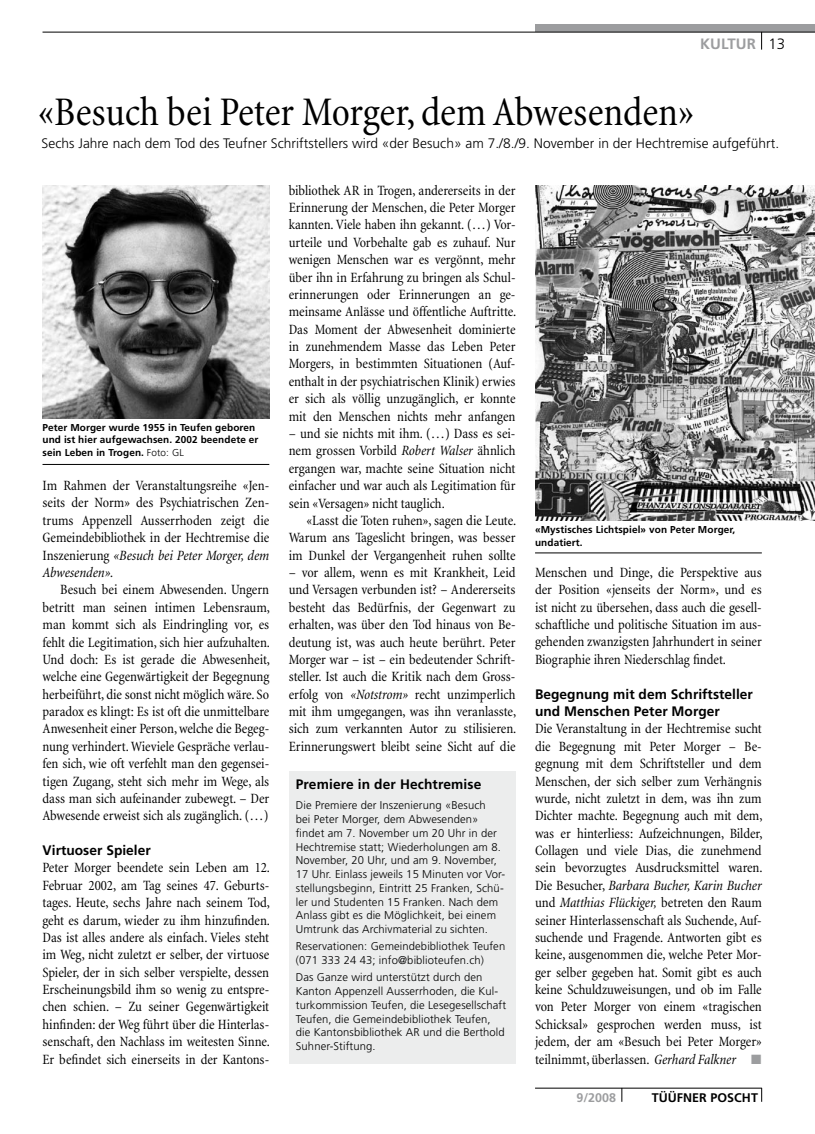
<style>
.page{position:relative;width:815px;height:1134px;background:#fff}
.page>*{position:absolute;margin:0;border:0;box-sizing:border-box;transform-origin:0 0}
.t1{font:condensed 41.25px "Minion";letter-spacing:-.005em;color:#000}
.t2{font:700 15px "Frutiger";letter-spacing:.01em;color:#9c9d9f}
.t3{font:condensed 14.38px/17.4px "Minion";letter-spacing:-.005em;color:#000;text-align:justify}
.t4{font:300 13.75px "Frutiger";color:#000}
.t5{font:700 13.75px/17.4px "Frutiger";color:#000}
.t6{font:700 12.5px "Frutiger";letter-spacing:.005em;color:#000}
.t7{font:700 12.5px "Frutiger";color:#9c9d9f}
.t8{font:300 11.25px/13.8px "Frutiger";letter-spacing:.01em;color:#000}
.t9{font:700 10px/12.5px "Frutiger";letter-spacing:.01em;color:#000}
.s1{font-weight:300;color:#000}
.s2{font-weight:300}
.s3{font-style:italic}
.s4{color:#9c9d9f}
</style>
<div class="page">
<div style="left:535px;top:25px;width:280px;height:7px;background:#9c9d9f"></div>
<hr style="left:43px;top:32px;width:772px;height:1px;background:#000">
<svg style="left:761px;top:33px;width:1px;height:17px"></svg>
<hr style="left:535px;top:1088px;width:227px;height:1px;background:#000">
<svg style="left:761px;top:1088px;width:1px;height:14px"></svg>
<svg style="left:622px;top:1088px;width:1px;height:14px"></svg>
<div style="left:289px;top:771px;width:227px;height:292px;background:#eceded"></div>
<hr style="left:535px;top:553px;width:227px;height:1px;background:#000">
<hr style="left:43px;top:464px;width:226px;height:1px;background:#000">
<img style="left:43px;top:185px;width:226px;height:234px">
<img style="left:535px;top:185px;width:280px;height:335px">
<p class="t2" style="left:700px;top:35px;width:87px">KULTUR <span class="s1">13</span></p>
<h1 class="t1" style="left:38px;top:90px;width:658px">«Besuch bei Peter Morger, dem Abwesenden»</h1>
<p class="t4" style="left:42px;top:136px;width:739px">Sechs Jahre nach dem Tod des Teufner Schriftstellers wird «der Besuch» am 7./8./9. November in der Hechtremise aufgeführt.</p>
<p class="t9" style="left:43px;top:421px;width:217px">Peter Morger wurde 1955 in Teufen geboren und ist hier aufgewachsen. 2002 beendete er sein Leben in Trogen. <span class="s2">Foto: GL</span></p>
<p class="t3" style="left:43px;top:477px;width:228px">Im Rahmen der Veranstaltungsreihe «Jen&shy;seits der Norm» des Psychiatrischen Zen&shy;trums Appenzell Ausserrhoden zeigt die Gemeindebibliothek in der Hechtremise die Inszenierung <span class="s3">«Besuch bei Peter Morger, dem Abwesenden».</span></p>
<p class="t3" style="left:43px;top:581px;width:229px;text-indent:18px">Besuch bei einem Abwesenden. Ungern betritt man seinen intimen Lebensraum, man kommt sich als Eindringling vor, es fehlt die Legitimation, sich hier aufzuhalten.<br>Und doch: Es ist gerade die Abwesenheit, welche eine Gegenwärtigkeit der Begegnung herbeiführt, die sonst nicht möglich wäre. So paradox es klingt: Es ist oft die unmittelbare Anwesenheit einer Person, welche die Begeg&shy;nung verhindert. Wieviele Gespräche verlau&shy;fen sich, wie oft verfehlt man den gegensei&shy;tigen Zugang, steht sich mehr im Wege, als dass man sich aufeinander zubewegt. – Der Abwesende erweist sich als zugänglich. (…)</p>
<p class="t5" style="left:43px;top:841px;width:110px">Virtuoser Spieler</p>
<p class="t3" style="left:43px;top:859px;width:229px">Peter Morger beendete sein Leben am 12.<br>Februar 2002, am Tag seines 47. Geburts&shy;tages. Heute, sechs Jahre nach seinem Tod, geht es darum, wieder zu ihm hinzufinden.<br>Das ist alles andere als einfach. Vieles steht im Weg, nicht zuletzt er selber, der virtuose Spieler, der in sich selber verspielte, dessen Erscheinungsbild ihm so wenig zu entspre&shy;chen schien. – Zu seiner Gegenwärtigkeit hinfinden: der Weg führt über die Hinterlas&shy;senschaft, den Nachlass im weitesten Sinne.<br>Er befindet sich einerseits in der Kantons-</p>
<p class="t3" style="left:289px;top:182px;width:229px">bibliothek AR in Trogen, andererseits in der Erinnerung der Menschen, die Peter Morger kannten. Viele haben ihn gekannt. (…) Vor&shy;urteile und Vorbehalte gab es zuhauf. Nur wenigen Menschen war es vergönnt, mehr über ihn in Erfahrung zu bringen als Schul&shy;erinnerungen oder Erinnerungen an ge&shy;meinsame Anlässe und öffentliche Auftritte.<br>Das Moment der Abwesenheit dominierte in zunehmendem Masse das Leben Peter Morgers, in bestimmten Situationen (Auf&shy;enthalt in der psychiatrischen Klinik) erwies er sich als völlig unzugänglich, er konnte mit den Menschen nichts mehr anfangen</p>
<p class="t3" style="left:289px;top:425px;width:228px">– und sie nichts mit ihm. (…) Dass es sei&shy;nem grossen Vorbild <span class="s3">Robert Walser</span> ähnlich ergangen war, machte seine Situation nicht einfacher und war auch als Legitimation für sein «Versagen» nicht tauglich.</p>
<p class="t3" style="left:289px;top:512px;width:229px;text-indent:18px">«Lasst die Toten ruhen», sagen die Leute.<br>Warum ans Tageslicht bringen, was besser im Dunkel der Vergangenheit ruhen sollte</p>
<p class="t3" style="left:289px;top:564px;width:229px">– vor allem, wenn es mit Krankheit, Leid und Versagen verbunden ist? – Andererseits besteht das Bedürfnis, der Gegenwart zu erhalten, was über den Tod hinaus von Be&shy;deutung ist, was auch heute berührt. Peter Morger war – ist – ein bedeutender Schrift&shy;steller. Ist auch die Kritik nach dem Gross&shy;erfolg von <span class="s3">«Notstrom»</span> recht unzimperlich mit ihm umgegangen, was ihn veranlasste, sich zum verkannten Autor zu stilisieren.<br>Erinnerungswert bleibt seine Sicht auf die</p>
<p class="t3" style="left:535px;top:564px;width:228px">Menschen und Dinge, die Perspektive aus der Position «jenseits der Norm», und es ist nicht zu übersehen, dass auch die gesell&shy;schaftliche und politische Situation im aus&shy;gehenden zwanzigsten Jahrhundert in seiner Biographie ihren Niederschlag findet.</p>
<p class="t9" style="left:535px;top:523px;width:202px">«Mystisches Lichtspiel» von Peter Morger, undatiert.</p>
<p class="t5" style="left:535px;top:685px;width:219px">Begegnung mit dem Schriftsteller und Menschen Peter Morger</p>
<p class="t3" style="left:535px;top:720px;width:229px">Die Veranstaltung in der Hechtremise sucht die Begegnung mit Peter Morger – Be&shy;gegnung mit dem Schriftsteller und dem Menschen, der sich selber zum Verhängnis wurde, nicht zuletzt in dem, was ihn zum Dichter machte. Begegnung auch mit dem, was er hinterliess: Aufzeichnungen, Bilder, Collagen und viele Dias, die zunehmend sein bevorzugtes Ausdrucksmittel waren.<br>Die Besucher, <span class="s3">Barbara Bucher, Karin Bucher </span>und <span class="s3">Matthias Flückiger,</span> betreten den Raum seiner Hinterlassenschaft als Suchende, Auf&shy;suchende und Fragende. Antworten gibt es keine, ausgenommen die, welche Peter Mor&shy;ger selber gegeben hat. Somit gibt es auch keine Schuldzuweisungen, und ob im Falle von Peter Morger von einem «tragischen Schicksal» gesprochen werden muss, ist jedem, der am «Besuch bei Peter Morger» teilnimmt, überlassen. <span class="s3">Gerhard Falkner</span> <span class="s4">■</span></p>
<p class="t5" style="left:296px;top:775px;width:187px">Premiere in der Hechtremise</p>
<p class="t8" style="left:296px;top:799px;width:211px">Die Premiere der Inszenierung «Besuch<br>bei Peter Morger, dem Abwesenden» findet am 7. November um 20 Uhr in der Hechtremise statt; Wiederholungen am 8.<br>November, 20 Uhr, und am 9. November, 17 Uhr. Einlass jeweils 15 Minuten vor Vor&shy;stellungsbeginn, Eintritt 25 Franken, Schü&shy;ler und Studenten 15 Franken. Nach dem Anlass gibt es die Möglichkeit, bei einem Umtrunk das Archivmaterial zu sichten.</p>
<p class="t8" style="left:296px;top:940px;width:211px">Reservationen: Gemeindebibliothek Teufen (071 333 24 43; info@biblioteufen.ch)</p>
<p class="t8" style="left:296px;top:971px;width:212px">Das Ganze wird unterstützt durch den Kanton Appenzell Ausserrhoden, die Kul&shy;turkommission Teufen, die Lesegesellschaft Teufen, die Gemeindebibliothek Teufen, die Kantonsbibliothek AR und die Berthold Suhner-Stiftung.</p>
<p class="t7" style="left:576px;top:1090px;width:41px">9/2008</p>
<p class="t6" style="left:652px;top:1090px;width:108px">TÜÜFNER POSCHT</p>
</div>
